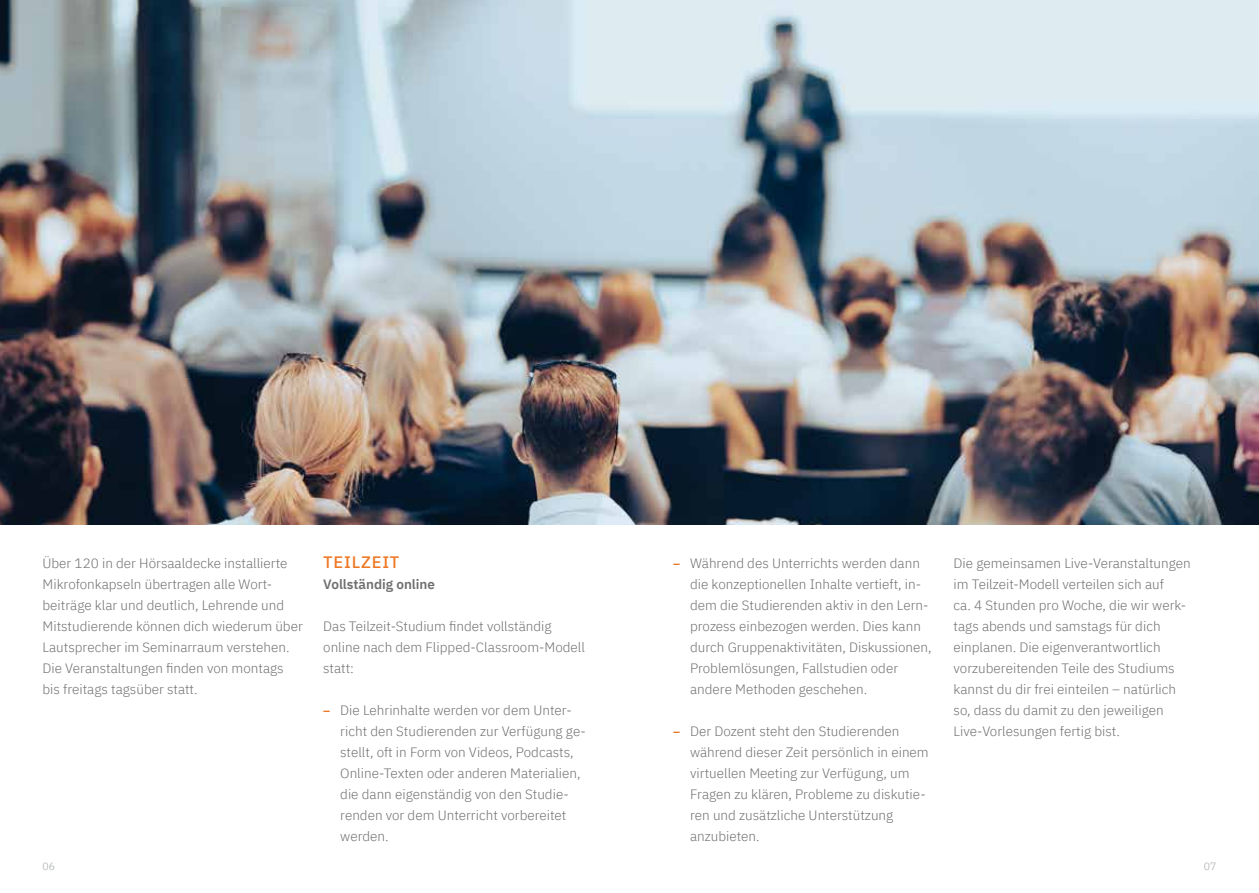
<style>
.page{position:relative;width:1259px;height:893px;background:#fff}
.page>*{position:absolute;margin:0;border:0;box-sizing:border-box;transform-origin:0 0}
.t1{font:500 16.5px "IBM Plex Sans";letter-spacing:.05em;color:#ee7723}
.t2{font:300 13.5px/21px "IBM Plex Sans";color:#706f6f}
.t3{font:600 13.5px "IBM Plex Sans";color:#706f6f}
.t4{font:300 10.5px "IBM Plex Sans";color:#a1a5a7}
.s1{font-weight:600;font-size:12px;color:#ee7723}
</style>
<div class="page">
<img style="left:0;top:0;width:1259px;height:524px">
<p class="t2" style="left:43px;top:551px;width:262px">Über 120 in der Hörsaaldecke installierte Mikrofonkapseln übertragen alle Wort&shy;beiträge klar und deutlich, Lehrende und Mitstudierende können dich wiederum über Lautsprecher im Seminarraum verstehen.<br>Die Veranstaltungen finden von montags bis freitags tagsüber statt.</p>
<p class="t1" style="left:323px;top:549px;width:78px">TEILZEIT</p>
<p class="t3" style="left:323px;top:573px;width:113px">Vollständig online</p>
<p class="t2" style="left:323px;top:614px;width:263px">Das Teilzeit-Studium findet vollständig online nach dem Flipped-Classroom-Modell statt:</p>
<p class="t2" style="left:340px;top:698px;width:247px;text-indent:-17px"><span class="s1">–</span> Die Lehrinhalte werden vor dem Unter&shy;richt den Studierenden zur Verfügung ge&shy;stellt, oft in Form von Videos, Podcasts, Online-Texten oder anderen Materialien, die dann eigenständig von den Studie&shy;renden vor dem Unterricht vorbereitet werden.</p>
<p class="t2" style="left:690px;top:551px;width:243px;text-indent:-17px"><span class="s1">–</span> Während des Unterrichts werden dann die konzeptionellen Inhalte vertieft, in&shy;dem die Studierenden aktiv in den Lern&shy;prozess einbezogen werden. Dies kann durch Gruppenaktivitäten, Diskussionen, Problemlösungen, Fallstudien oder andere Methoden geschehen.</p>
<p class="t2" style="left:690px;top:719px;width:240px;text-indent:-17px"><span class="s1">–</span> Der Dozent steht den Studierenden während dieser Zeit persönlich in einem virtuellen Meeting zur Verfügung, um Fragen zu klären, Probleme zu diskutie&shy;ren und zusätzliche Unterstützung anzubieten.</p>
<p class="t2" style="left:953px;top:551px;width:239px">Die gemeinsamen Live-Veranstaltungen im Teilzeit-Modell verteilen sich auf<br>ca. 4 Stunden pro Woche, die wir werk&shy;tags abends und samstags für dich einplanen. Die eigenverantwortlich vorzubereitenden Teile des Studiums kannst du dir frei einteilen – natürlich so, dass du damit zu den jeweiligen Live-Vorlesungen fertig bist.</p>
<p class="t4" style="left:43px;top:859px;width:14px">06</p>
<p class="t4" style="left:1203px;top:858px;width:14px">07</p>
</div>
